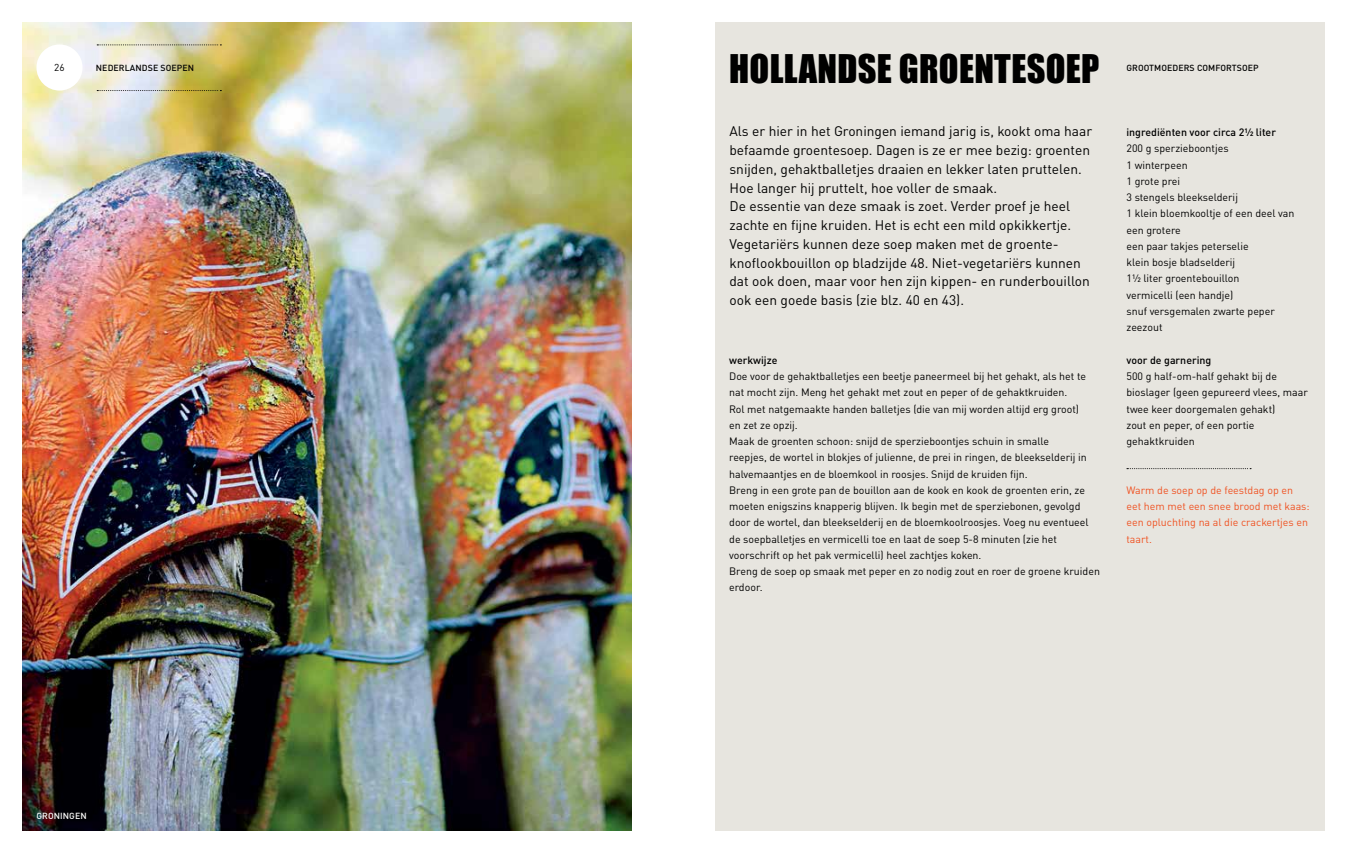
<style>
.page{position:relative;width:1347px;height:851px;background:#fff}
.page>*{position:absolute;margin:0;border:0;box-sizing:border-box;transform-origin:0 0}
.t1{font:36.25px "Impact";letter-spacing:.01em;color:#000}
.t2{font:13.75px/18.8px "DINOT1";color:#000}
.t3{font:10.62px/16.2px "DINOT1";color:#000}
.t4{font:10.62px/16.2px "DINOT1";color:#f05323}
.t5{font:10.62px "DINOT Medium 12";color:#000}
.t6{font:10px "DINOT2";color:#000}
.t7{font:8.75px "DINOT Medium 12";letter-spacing:.01em;color:#000}
.t8{font:8.75px "DINOT Medium 11";letter-spacing:.01em;color:#000}
.t9{font:8.75px "DINOT Medium 11";letter-spacing:.01em;color:#fff}
</style>
<div class="page">
<img style="left:22px;top:22px;width:610px;height:808px">
<div style="left:36px;top:44px;width:47px;height:47px;background:#fff;border-radius:50%"></div>
<svg style="left:97px;top:44px;width:124px;height:1px"></svg>
<svg style="left:97px;top:90px;width:124px;height:1px"></svg>
<div style="left:715px;top:22px;width:609px;height:808px;background:#e7e5df"></div>
<svg style="left:1126px;top:468px;width:125px;height:1px"></svg>
<p class="t6" style="left:54px;top:61px;width:12px">26</p>
<p class="t8" style="left:96px;top:62px;width:100px">NEDERLANDSE SOEPEN</p>
<p class="t9" style="left:37px;top:810px;width:52px">GRONINGEN</p>
<h1 class="t1" style="left:729px;top:46px;width:372px">HOLLANDSE GROENTESOEP</h1>
<p class="t2" style="left:729px;top:122px;width:364px">Als er hier in het Groningen iemand jarig is, kookt oma haar befaamde groentesoep. Dagen is ze er mee bezig: groenten snijden, gehaktballetjes draaien en lekker laten pruttelen.<br>Hoe langer hij pruttelt, hoe voller de smaak.<br>De essentie van deze smaak is zoet. Verder proef je heel zachte en fijne kruiden. Het is echt een mild opkikkertje.<br>Vegetariërs kunnen deze soep maken met de groente&shy;knoflookbouillon op bladzijde 48. Niet-vegetariërs kunnen dat ook doen, maar voor hen zijn kippen- en runderbouillon ook een goede basis (zie blz. 40 en 43).</p>
<p class="t5" style="left:729px;top:353px;width:50px">werkwijze</p>
<p class="t3" style="left:729px;top:368px;width:372px">Doe voor de gehaktballetjes een beetje paneermeel bij het gehakt, als het te nat mocht zijn. Meng het gehakt met zout en peper of de gehaktkruiden.<br>Rol met natgemaakte handen balletjes (die van mij worden altijd erg groot)<br>en zet ze opzij.<br>Maak de groenten schoon: snijd de sperzieboontjes schuin in smalle<br>reepjes, de wortel in blokjes of julienne, de prei in ringen, de bleekselderij in halvemaantjes en de bloemkool in roosjes. Snijd de kruiden fijn.<br>Breng in een grote pan de bouillon aan de kook en kook de groenten erin, ze moeten enigszins knapperig blijven. Ik begin met de sperziebonen, gevolgd door de wortel, dan bleekselderij en de bloemkoolroosjes. Voeg nu eventueel de soepballetjes en vermicelli toe en laat de soep 5-8 minuten (zie het voorschrift op het pak vermicelli) heel zachtjes koken.<br>Breng de soep op smaak met peper en zo nodig zout en roer de groene kruiden erdoor.</p>
<p class="t7" style="left:1126px;top:62px;width:134px">GROOTMOEDERS COMFORTSOEP</p>
<p class="t5" style="left:1126px;top:125px;width:151px">ingrediënten voor circa 2½ liter</p>
<p class="t3" style="left:1126px;top:140px;width:169px">200 g sperzieboontjes<br>1 winterpeen<br>1 grote prei<br>3 stengels bleekselderij<br>1 klein bloemkooltje of een deel van een grotere<br>een paar takjes peterselie<br>klein bosje bladselderij<br>1½ liter groentebouillon<br>vermicelli (een handje)<br>snuf versgemalen zwarte peper zeezout</p>
<p class="t5" style="left:1126px;top:353px;width:86px">voor de garnering</p>
<p class="t3" style="left:1126px;top:368px;width:183px">500 g half-om-half gehakt bij de bioslager (geen gepureerd vlees, maar twee keer doorgemalen gehakt)<br>zout en peper, of een portie gehaktkruiden</p>
<p class="t4" style="left:1126px;top:481px;width:185px">Warm de soep op de feestdag op en eet hem met een snee brood met kaas: een opluchting na al die crackertjes en taart.</p>
</div>
